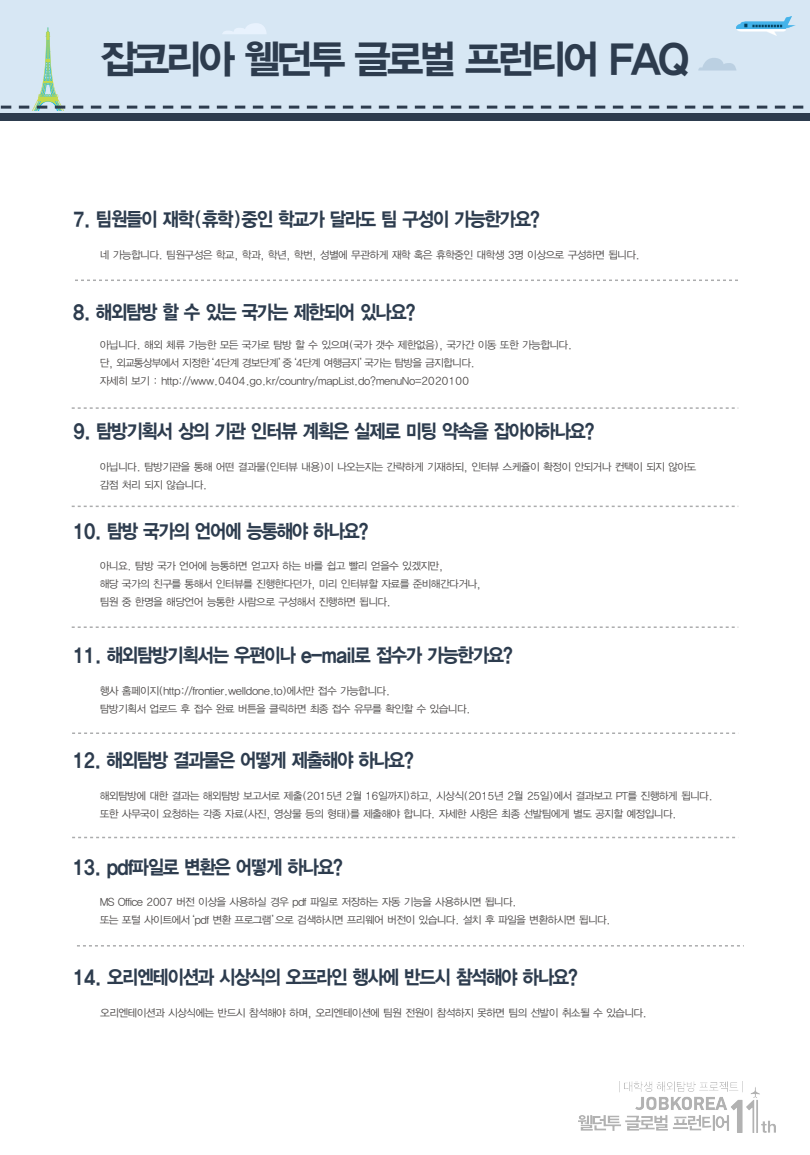
<style>
.page{position:relative;width:810px;height:1155px;background:#fff}
.page>*{position:absolute;margin:0;border:0;box-sizing:border-box;transform-origin:0 0}
.t1{font:39.75px "YGO35";letter-spacing:-.18em;color:#2d3c4e}
.t2{font:19.5px "YGO35";letter-spacing:-.15em;color:#2d3c4e;scale:.91 1}
.t3{font:10.5px/17.9px "YGO32";letter-spacing:-.13em;color:#4c4948}
</style>
<div class="page">
<div style="left:1px;top:0;width:809px;height:113px;background:#d7e7f4"></div>
<div style="left:0;top:113px;width:810px;height:8px;background:#2d3c4e"></div>
<svg style="left:1px;top:23px;width:803px;height:88px"></svg>
<img style="left:736px;top:17px;width:60px;height:19px">
<img style="left:579px;top:1082px;width:196px;height:50px">
<svg style="left:72px;top:837px;width:663px;height:1px"></svg>
<svg style="left:72px;top:732px;width:663px;height:2px"></svg>
<svg style="left:72px;top:626px;width:666px;height:2px"></svg>
<svg style="left:72px;top:506px;width:666px;height:1px"></svg>
<svg style="left:72px;top:407px;width:666px;height:2px"></svg>
<svg style="left:75px;top:280px;width:663px;height:1px"></svg>
<svg style="left:77px;top:945px;width:667px;height:2px"></svg>
<h1 class="t1" style="left:99px;top:36px;width:595px">잡코리아 웰던투 글로벌 프런티어 FAQ</h1>
<h2 class="t2" style="left:72px;top:208px;width:517px">7. 팀원들이 재학(휴학)중인 학교가 달라도 팀 구성이 가능한가요?</h2>
<p class="t3" style="left:99px;top:246px;width:542px">네 가능합니다. 팀원구성은 학교, 학과, 학년, 학번, 성별에 무관하게 재학 혹은 휴학중인 대학생 3명 이상으로 구성하면 됩니다.</p>
<h2 class="t2" style="left:72px;top:301px;width:380px">8. 해외탐방 할 수 있는 국가는 제한되어 있나요?</h2>
<p class="t3" style="left:99px;top:336px;width:475px">아닙니다. 해외 체류 가능한 모든 국가로 탐방 할 수 있으며(국가 갯수 제한없음), 국가간 이동 또한 가능합니다. 단, 외교통상부에서 지정한‘4단계 경보단계’중‘4단계 여행금지’국가는 탐방을 금지합니다.<br>자세히 보기 : http://www.0404.go.kr/country/mapList.do?menuNo=2020100</p>
<h2 class="t2" style="left:72px;top:420px;width:577px">9. 탐방기획서 상의 기관 인터뷰 계획은 실제로 미팅 약속을 잡아야하나요?</h2>
<p class="t3" style="left:99px;top:458px;width:599px">아닙니다. 탐방기관을 통해 어떤 결과물(인터뷰 내용)이 나오는지는 간략하게 기재하되, 인터뷰 스케쥴이 확정이 안되거나 컨택이 되지 않아도 감점 처리 되지 않습니다.</p>
<h2 class="t2" style="left:72px;top:519px;width:328px">10. 탐방 국가의 언어에 능통해야 하나요?</h2>
<p class="t3" style="left:99px;top:557px;width:384px">아니요. 탐방 국가 언어에 능통하면 얻고자 하는 바를 쉽고 빨리 얻을수 있겠지만,<br>해당 국가의 친구를 통해서 인터뷰를 진행한다던가, 미리 인터뷰할 자료를 준비해간다거나, 팀원 중 한명을 해당언어 능통한 사람으로 구성해서 진행하면 됩니다.</p>
<h2 class="t2" style="left:72px;top:643px;width:487px">11. 해외탐방기획서는 우편이나 e-mail로 접수가 가능한가요?</h2>
<p class="t3" style="left:99px;top:683px;width:373px">행사 홈페이지(http://frontier.welldone.to)에서만 접수 가능합니다.<br>탐방기획서 업로드 후 접수 완료 버튼을 클릭하면 최종 접수 유무를 확인할 수 있습니다.</p>
<h2 class="t2" style="left:72px;top:749px;width:378px">12. 해외탐방 결과물은 어떻게 제출해야 하나요?</h2>
<p class="t3" style="left:99px;top:787px;width:615px">해외탐방에 대한 결과는 해외탐방 보고서로 제출(2015년 2월 16일까지)하고, 시상식(2015년 2월 25일)에서 결과보고 PT를 진행하게 됩니다. 또한 사무국이 요청하는 각종 자료(사진, 영상물 등의 형태)를 제출해야 합니다. 자세한 사항은 최종 선발팀에게 별도 공지할 예정입니다.</p>
<h2 class="t2" style="left:72px;top:856px;width:300px">13. pdf파일로 변환은 어떻게 하나요?</h2>
<p class="t3" style="left:99px;top:893px;width:513px">MS Office 2007 버전 이상을 사용하실 경우 pdf 파일로 저장하는 자동 기능을 사용하시면 됩니다.<br>또는 포털 사이트에서‘pdf 변환 프로그램’으로 검색하시면 프리웨어 버전이 있습니다. 설치 후 파일을 변환하시면 됩니다.</p>
<h2 class="t2" style="left:73px;top:966px;width:558px">14. 오리엔테이션과 시상식의 오프라인 행사에 반드시 참석해야 하나요?</h2>
<p class="t3" style="left:100px;top:1004px;width:549px">오리엔테이션과 시상식에는 반드시 참석해야 하며, 오리엔테이션에 팀원 전원이 참석하지 못하면 팀의 선발이 취소될 수 있습니다.</p>
</div>
